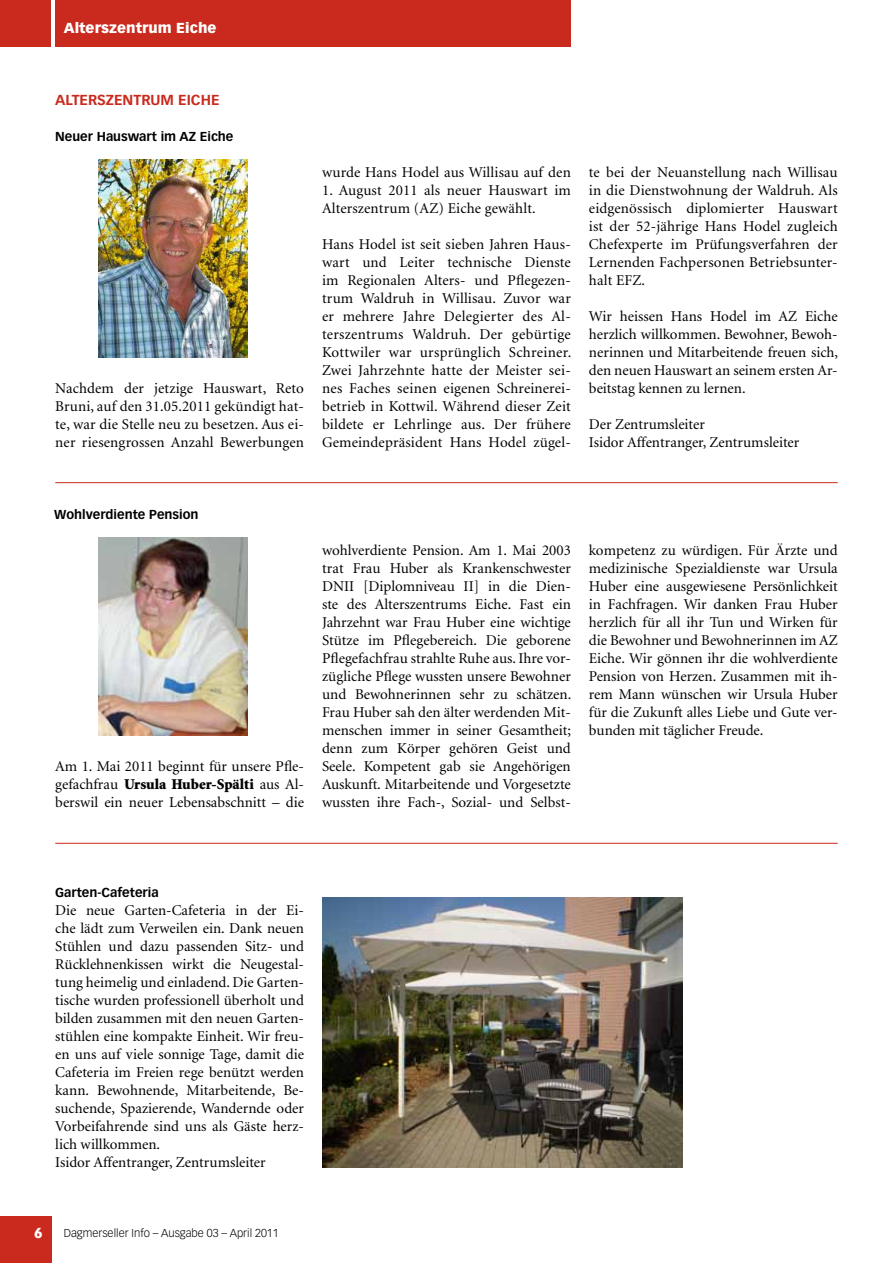
<style>
.page{position:relative;width:893px;height:1263px;background:#fff}
.page>*{position:absolute;margin:0;border:0;box-sizing:border-box;transform-origin:0 0}
.t1{font:15px/18px "Minion";color:#000;text-align:justify}
.t2{font:900 14.25px "Vectora LH";letter-spacing:.005em;color:#fff}
.t3{font:700 14.25px "Vectora LH";color:#ca291d}
.t4{font:700 12.75px "Vectora LH";color:#000}
.t5{font:300 11.25px "Vectora LH";color:#000}
.s1{font-weight:900}
</style>
<div class="page">
<div style="left:0;top:0;width:51px;height:47px;background:#ca291d"></div>
<div style="left:0;top:1216px;width:51px;height:47px;background:#ca291d"></div>
<div style="left:55px;top:0;width:516px;height:47px;background:#ca291d"></div>
<img style="left:99px;top:159px;width:148px;height:198px">
<img style="left:99px;top:537px;width:148px;height:198px">
<img style="left:322px;top:897px;width:360px;height:270px">
<hr style="left:55px;top:482px;width:783px;height:1px;background:#ca291d">
<hr style="left:55px;top:843px;width:783px;height:1px;background:#ca291d">
<p class="t2" style="left:64px;top:19px;width:154px">Alterszentrum Eiche</p>
<p class="t3" style="left:55px;top:91px;width:155px">Altersze ntrum Eiche</p>
<p class="t4" style="left:55px;top:129px;width:180px">Neuer Hauswart im AZ Eiche</p>
<p class="t1" style="left:55px;top:380px;width:250px">Nachdem der jetzige Hauswart, Reto Bruni, auf den 31.05.2011 gekündigt hat&shy;te, war die Stelle neu zu besetzen. Aus ei&shy;ner riesengrossen Anzahl Bewerbungen</p>
<p class="t1" style="left:322px;top:164px;width:250px">wurde Hans Hodel aus Willisau auf den</p>
<p class="t1" style="left:322px;top:182px;width:250px">1. August 2011 als neuer Hauswart im<br>Alterszentrum (AZ) Eiche gewählt.</p>
<p class="t1" style="left:322px;top:236px;width:251px">Hans Hodel ist seit sieben Jahren Haus&shy;wart und Leiter technische Dienste im Regionalen Alters- und Pflegezen&shy;trum Waldruh in Willisau. Zuvor war er mehrere Jahre Delegierter des Al&shy;terszentrums Waldruh. Der gebürtige Kottwiler war ursprünglich Schreiner.<br>Zwei Jahrzehnte hatte der Meister sei&shy;nes Faches seinen eigenen Schreinerei&shy;betrieb in Kottwil. Während dieser Zeit bildete er Lehrlinge aus. Der frühere Gemeindepräsident Hans Hodel zügel-</p>
<p class="t1" style="left:589px;top:164px;width:250px">te bei der Neuanstellung nach Willisau in die Dienstwohnung der Waldruh. Als eidgenössisch diplomierter Hauswart ist der 52-jährige Hans Hodel zugleich Chefexperte im Prüfungsverfahren der Lernenden Fachpersonen Betriebsunter&shy;halt EFZ.</p>
<p class="t1" style="left:589px;top:308px;width:251px">Wir heissen Hans Hodel im AZ Eiche herzlich willkommen. Bewohner, Bewoh&shy;nerinnen und Mitarbeitende freuen sich, den neuen Hauswart an seinem ersten Ar&shy;beitstag kennen zu lernen.</p>
<p class="t1" style="left:589px;top:416px;width:212px">Der Zentrumsleiter<br>Isidor Affentranger, Zentrumsleiter</p>
<p class="t4" style="left:54px;top:507px;width:146px">Wohlverdiente Pension</p>
<p class="t1" style="left:55px;top:758px;width:250px">Am 1. Mai 2011 beginnt für unsere Pfle&shy;gefachfrau <span class="s1">Ursula Huber-Spälti</span> aus Al&shy;berswil ein neuer Lebensabschnitt – die</p>
<p class="t1" style="left:322px;top:542px;width:251px">wohlverdiente Pension. Am 1. Mai 2003 trat Frau Huber als Krankenschwester DNII [Diplomniveau II] in die Dien&shy;ste des Alterszentrums Eiche. Fast ein Jahrzehnt war Frau Huber eine wichtige Stütze im Pflegebereich. Die geborene Pflegefachfrau strahlte Ruhe aus. Ihre vor&shy;zügliche Pflege wussten unsere Bewohner und Bewohnerinnen sehr zu schätzen.<br>Frau Huber sah den älter werdenden Mit&shy;menschen immer in seiner Gesamtheit; denn zum Körper gehören Geist und Seele. Kompetent gab sie Angehörigen Auskunft. Mitarbeitende und Vorgesetzte wussten ihre Fach-, Sozial- und Selbst-</p>
<p class="t1" style="left:589px;top:542px;width:250px">kompetenz zu würdigen. Für Ärzte und medizinische Spezialdienste war Ursula Huber eine ausgewiesene Persönlichkeit in Fachfragen. Wir danken Frau Huber herzlich für all ihr Tun und Wirken für die Bewohner und Bewohnerinnen im AZ Eiche. Wir gönnen ihr die wohlverdiente Pension von Herzen. Zusammen mit ih&shy;rem Mann wünschen wir Ursula Huber für die Zukunft alles Liebe und Gute ver&shy;bunden mit täglicher Freude.</p>
<p class="t4" style="left:55px;top:885px;width:105px">Garten-Cafeteria</p>
<p class="t1" style="left:55px;top:902px;width:250px;text-align:left">Die neue Garten-Cafeteria in der Ei&shy;che lädt zum Verweilen ein. Dank neuen Stühlen und dazu passenden Sitz- und Rücklehnenkissen wirkt die Neugestal&shy;tung heimelig und einladend. Die Garten&shy;tische wurden professionell überholt und bilden zusammen mit den neuen Garten&shy;stühlen eine kompakte Einheit. Wir freu&shy;en uns auf viele sonnige Tage, damit die Cafeteria im Freien rege benützt werden kann. Bewohnende, Mitarbeitende, Be&shy;suchende, Spazierende, Wandernde oder Vorbeifahrende sind uns als Gäste herz&shy;lich willkommen.<br>Isidor Affentranger, Zentrumsleiter</p>
<p class="t2" style="left:34px;top:1224px;width:10px">6</p>
<p class="t5" style="left:64px;top:1227px;width:216px">Dagmerseller I nfo – Ausgabe 03 – April 2011</p>
</div>
